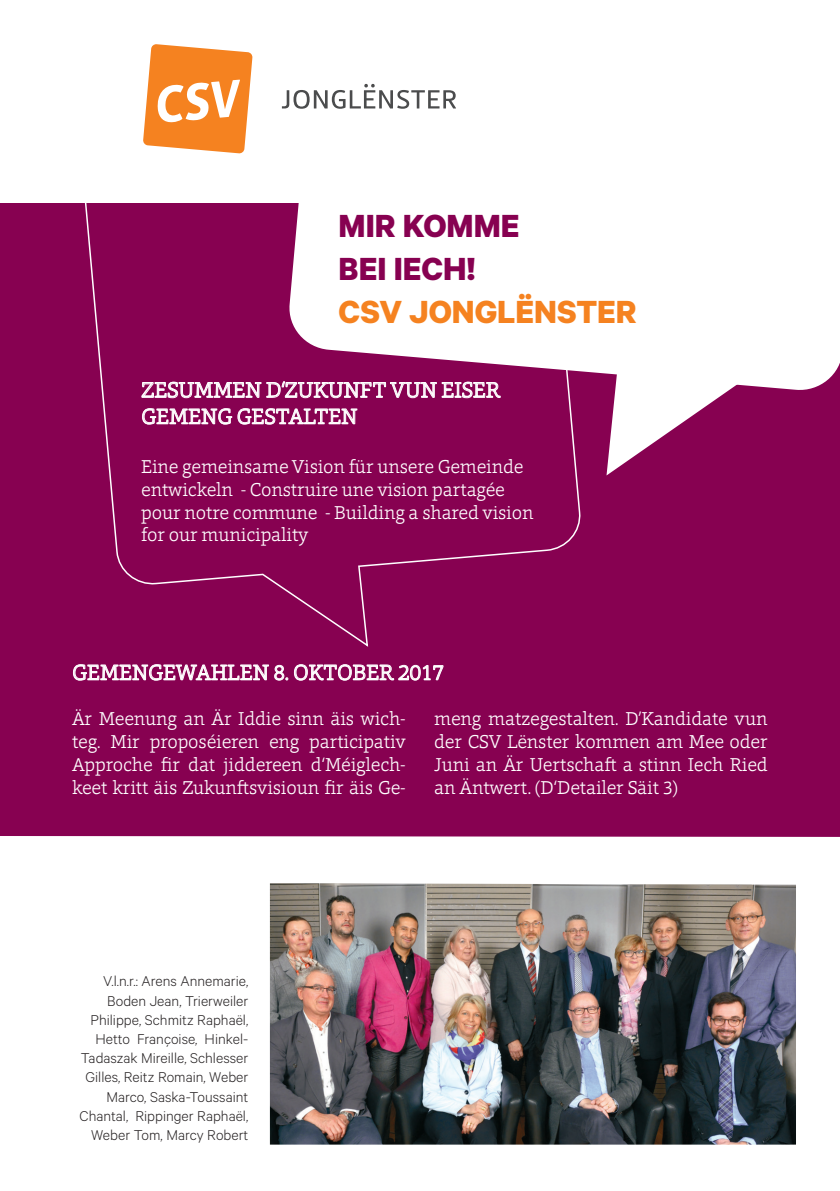
<style>
.page{position:relative;width:840px;height:1191px;background:#fff}
.page>*{position:absolute;margin:0;border:0;box-sizing:border-box;transform-origin:0 0}
.t1{font:700 36px/43.2px "Calibre";color:#870151}
.t2{font:700 36px "Calibre";color:#f58220}
.t3{font:300 22px/26.4px "Foro Rounded";color:#fff;scale:.96 1}
.t4{font:300 19px/22.8px "Foro Rounded";letter-spacing:-.01em;color:#fff;text-align:justify;scale:.96 1}
.t5{font:300 16px/19.2px "Calibre";color:#231f20;text-align:right}
</style>
<div class="page">
<div style="left:0;top:203px;width:839px;height:988px;background:#870151"></div>
<div style="left:366px;top:83px;width:473px;height:307px;background:#fff"></div>
<svg style="left:606px;top:366px;width:135px;height:109px"></svg>
<svg style="left:84px;top:97px;width:498px;height:550px"></svg>
<svg style="left:141px;top:375px;width:360px;height:52px"></svg>
<svg style="left:73px;top:664px;width:371px;height:17px"></svg>
<svg style="left:282px;top:84px;width:174px;height:25px"></svg>
<svg style="left:139px;top:44px;width:117px;height:113px"></svg>
<div style="left:0;top:836px;width:839px;height:355px;background:#fff"></div>
<img style="left:270px;top:883px;width:525px;height:261px">
<h1 class="t1" style="left:338px;top:203px;width:182px">MIR KOMME<br>BEI IECH!</h1>
<h1 class="t2" style="left:338px;top:290px;width:299px">CSV JONGLËNSTER</h1>
<p class="t3" style="left:141px;top:376px;width:375px">ZESUMMEN D‘ZUKUNFT VUN EISER<br>GEMENG GESTALTEN</p>
<p class="t4" style="left:141px;top:455px;width:410px;text-align:left">Eine gemeinsame Vision für unsere Gemeinde entwickeln - Construire une vision partagée pour notre commune - Building a shared vision for our municipality</p>
<p class="t3" style="left:72px;top:658px;width:389px">GEMENGEWAHLEN 8. OKTOBER 2017</p>
<p class="t4" style="left:72px;top:707px;width:349px">Är Meenung an Är Iddie sinn äis wich&shy;teg. Mir proposéieren eng participativ Approche fir dat jiddereen d‘Méiglech&shy;keet kritt äis Zukunftsvisioun fir äis Ge-</p>
<p class="t4" style="left:434px;top:707px;width:349px">meng matzegestalten. D’Kandidate vun der CSV Lënster kommen am Mee oder Juni an Är Uertschaft a stinn Iech Ried an Äntwert. (D‘Detailer Säit 3)</p>
<p class="t5" style="left:79px;top:971px;width:170px">V.l.n.r.: Arens Annemarie,<br>Boden Jean, Trierweiler<br>Philippe, Schmitz Raphaël,<br>Hetto Françoise, Hinkel-<br>Tadaszak Mireille, Schlesser<br>Gilles, Reitz Romain, Weber<br>Marco, Saska-Toussaint<br>Chantal, Rippinger Raphaël,<br>Weber Tom, Marcy Robert</p>
</div>
